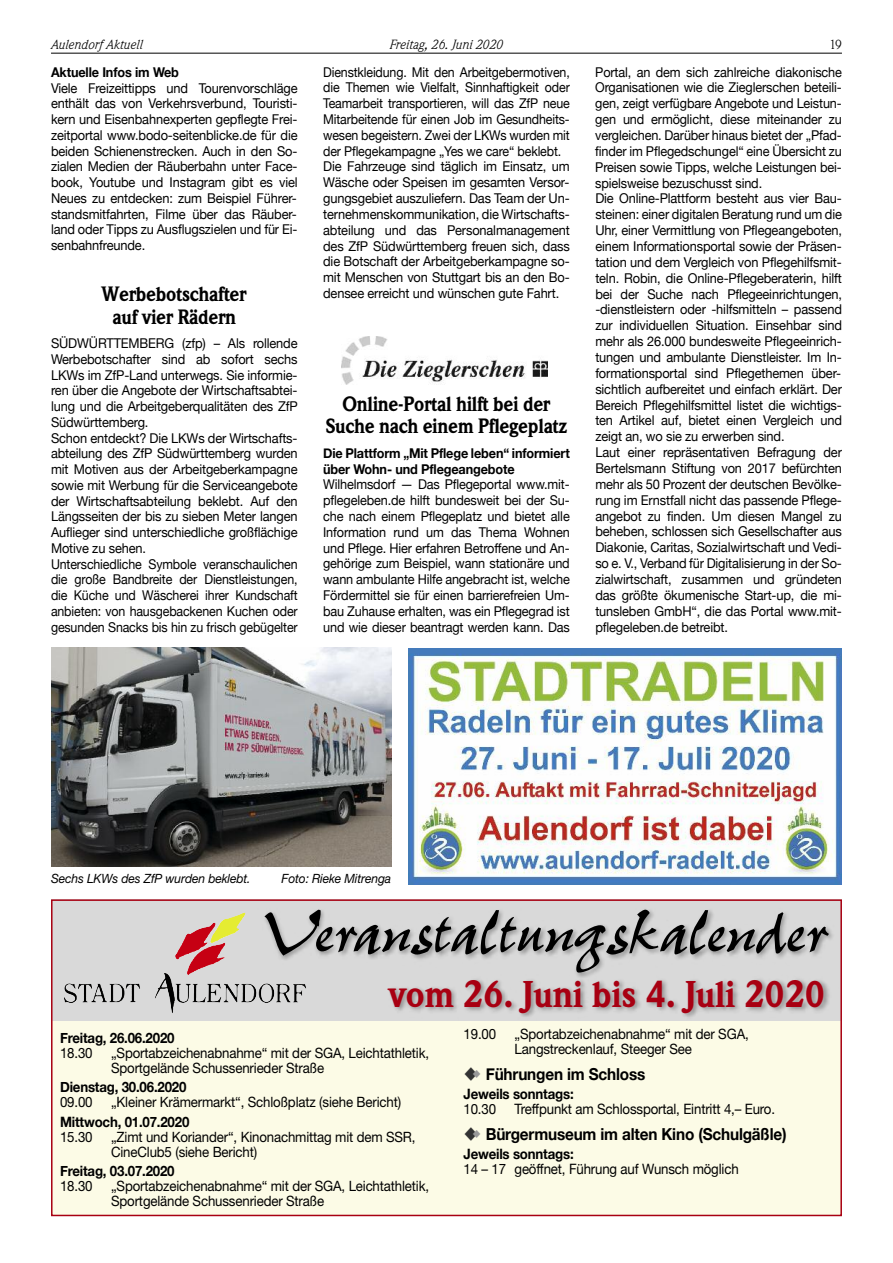
<style>
.page{position:relative;width:893px;height:1263px;background:#fff}
.page>*{position:absolute;margin:0;border:0;box-sizing:border-box;transform-origin:0 0}
.t1{font:72px "Pepita";letter-spacing:-.02em;color:#000}
.t2{font:900 39px "Weidemann";color:#a80012;scale:.93 1}
.t3{font:900 21.75px/22.5px "Weidemann";letter-spacing:-.01em;color:#000;text-align:center;scale:.9 1}
.t4{font:700 16.5px "Helvetica Neue";letter-spacing:-.01em;color:#000;scale:.93 1}
.t5{font:14.25px/15px "Helvetica Neue";letter-spacing:-.01em;color:#000;scale:.93 1}
.t6{font:700 14.25px "Helvetica Neue";letter-spacing:-.015em;color:#000;scale:.93 1}
.t7{font:14.25px "Helvetica Neue";letter-spacing:-.01em;color:#000;scale:.93 1}
.t8{font:italic 13.95px "Weidemann";color:#000}
.t9{font:13.95px "Weidemann";color:#000}
.t10{font:13.5px/15.9px "Helvetica Neue";letter-spacing:-.01em;color:#000;text-align:justify;scale:.94 1}
.t11{font:13.5px/15.8px "Helvetica Neue";letter-spacing:-.01em;color:#000;text-align:justify;scale:.95 1}
.t12{font:13.5px/15.8px "Helvetica Neue";letter-spacing:-.01em;color:#000;scale:.92 1}
.t13{font:700 13.5px/15.8px "Helvetica Neue";letter-spacing:-.01em;color:#000;scale:.94 1}
.t14{font:italic 12.75px "Helvetica Neue";letter-spacing:-.01em;color:#000;scale:.95 1}
.s1{color:#333}
</style>
<div class="page">
<img style="left:342px;top:336px;width:205px;height:49px">
<hr style="left:51px;top:53px;width:791px;height:1px;background:#000">
<div style="left:51px;top:899px;width:791px;height:317px;background:#fcfbe6"></div>
<img style="left:51px;top:899px;width:791px;height:70px">
<img style="left:51px;top:969px;width:791px;height:66px">
<img style="left:51px;top:647px;width:340px;height:219px">
<img style="left:408px;top:648px;width:434px;height:236px">
<p class="t8" style="left:51px;top:36px;width:93px">Aulendorf Aktuell</p>
<p class="t8" style="left:390px;top:36px;width:115px">Freitag, 26. Juni 2020</p>
<p class="t9" style="left:829px;top:36px;width:14px">19</p>
<p class="t13" style="left:51px;top:64px;width:138px">Aktuelle Infos im Web</p>
<p class="t11" style="left:51px;top:80px;width:261px">Viele Freizeittipps und Tourenvorschläge enthält das von Verkehrsverbund, Touristi&shy;kern und Eisenbahnexperten gepflegte Frei&shy;zeitportal www.bodo-seitenblicke.de für die beiden Schienenstrecken. Auch in den So&shy;zialen Medien der Räuberbahn unter Face&shy;book, Youtube und Instagram gibt es viel Neues zu entdecken: zum Beispiel Führer&shy;standsmitfahrten, Filme über das Räuber&shy;land oder Tipps zu Ausflugszielen und für Ei&shy;senbahnfreunde.</p>
<h3 class="t3" style="left:102px;top:282px;width:162px">Werbebotschafter auf vier Rädern</h3>
<p class="t11" style="left:51px;top:335px;width:261px;text-align:left">SÜDWÜRTTEMBERG (zfp) – Als rollende Werbebotschafter sind ab sofort sechs LKWs im ZfP-Land unterwegs. Sie informie&shy;ren über die Angebote der Wirtschaftsabtei&shy;lung und die Arbeitgeberqualitäten des ZfP Südwürttemberg.<br>Schon entdeckt? Die LKWs der Wirtschafts&shy;abteilung des ZfP Südwürttemberg wurden mit Motiven aus der Arbeitgeberkampagne sowie mit Werbung für die Serviceangebote der Wirtschaftsabteilung beklebt. Auf den Längsseiten der bis zu sieben Meter langen Auflieger sind unterschiedliche großflächige Motive zu sehen.<br>Unterschiedliche Symbole veranschaulichen die große Bandbreite der Dienstleistungen, die Küche und Wäscherei ihrer Kundschaft anbieten: von hausgebackenen Kuchen oder gesunden Snacks bis hin zu frisch gebügelter</p>
<p class="t12" style="left:323px;top:64px;width:270px">Dienstkleidung. Mit den Arbeitgebermotiven, die Themen wie Vielfalt, Sinnhaftigkeit oder Teamarbeit transportieren, will das ZfP neue Mitarbeitende für einen Job im Gesundheits&shy;wesen begeistern. Zwei der LKWs wurden mit der Pflegekampagne „Yes we care“ beklebt.<br>Die Fahrzeuge sind täglich im Einsatz, um Wäsche oder Speisen im gesamten Versor&shy;gungsgebiet auszuliefern. Das Team der Un&shy;ternehmenskommunikation, die Wirtschafts&shy;abteilung und das Personalmanagement des ZfP Südwürttemberg freuen sich, dass die Botschaft der Arbeitgeberkampagne so&shy;mit Menschen von Stuttgart bis an den Bo&shy;densee erreicht und wünschen gute Fahrt.</p>
<h3 class="t3" style="left:326px;top:392px;width:269px">Online-Portal hilft bei der<br>Suche nach einem Pflegeplatz</h3>
<p class="t13" style="left:323px;top:445px;width:264px">Die Plattform „Mit Pflege leben“ informiert über Wohn- und Pflegeangebote</p>
<p class="t10" style="left:323px;top:476px;width:264px">Wilhelmsdorf — Das Pflegeportal www.mit&shy;pflegeleben.de hilft bundesweit bei der Su&shy;che nach einem Pflegeplatz und bietet alle Information rund um das Thema Wohnen und Pflege. Hier erfahren Betroffene und An&shy;gehörige zum Beispiel, wann stationäre und wann ambulante Hilfe angebracht ist, welche Fördermittel sie für einen barrierefreien Um&shy;bau Zuhause erhalten, was ein Pflegegrad ist und wie dieser beantragt werden kann. Das</p>
<p class="t10" style="left:595px;top:64px;width:264px;text-align:left">Portal, an dem sich zahlreiche diakonische Organisationen wie die Zieglerschen beteili&shy;gen, zeigt verfügbare Angebote und Leistun&shy;gen und ermöglicht, diese miteinander zu vergleichen. Darüber hinaus bietet der „Pfad&shy;finder im Pflegedschungel“ eine Übersicht zu Preisen sowie Tipps, welche Leistungen bei&shy;spielsweise bezuschusst sind.<br>Die Online-Plattform besteht aus vier Bau&shy;steinen: einer digitalen Beratung rund um die Uhr, einer Vermittlung von Pflegeangeboten, einem Informationsportal sowie der Präsen&shy;tation und dem Vergleich von Pflegehilfsmit&shy;teln. Robin, die Online-Pflegeberaterin, hilft bei der Suche nach Pflegeeinrichtungen, -dienstleistern oder -hilfsmitteln – passend zur individuellen Situation. Einsehbar sind mehr als 26.000 bundesweite Pflegeeinrich&shy;tungen und ambulante Dienstleister. Im In&shy;formationsportal sind Pflegethemen über&shy;sichtlich aufbereitet und einfach erklärt. Der Bereich Pflegehilfsmittel listet die wichtigs&shy;ten Artikel auf, bietet einen Vergleich und zeigt an, wo sie zu erwerben sind.<br>Laut einer repräsentativen Befragung der Bertelsmann Stiftung von 2017 befürchten mehr als 50 Prozent der deutschen Bevölke&shy;rung im Ernstfall nicht das passende Pflege&shy;angebot zu finden. Um diesen Mangel zu beheben, schlossen sich Gesellschafter aus Diakonie, Caritas, Sozialwirtschaft und Vedi&shy;so e. V., Verband für Digitalisierung in der So&shy;zialwirtschaft, zusammen und gründeten das größte ökumenische Start-up, die mi&shy;tunsleben GmbH“, die das Portal www.mit&shy;pflegeleben.de betreibt.</p>
<p class="t14" style="left:51px;top:874px;width:211px">Sechs LKWs des ZfP wurden beklebt.</p>
<p class="t14" style="left:282px;top:874px;width:117px">Foto: Rieke Mitrenga</p>
<h1 class="t1" style="left:261px;top:884px;width:570px">Veranstaltungskalender</h1>
<h2 class="t2" style="left:389px;top:970px;width:470px">vom 26. Juni bis 4. Juli 2020</h2>
<p class="t6" style="left:60px;top:1029px;width:125px">Freitag, 26.06.2020</p>
<p class="t5" style="left:60px;top:1047px;width:37px">18.30</p>
<p class="t5" style="left:111px;top:1047px;width:343px">„Sportabzeichenabnahme“ mit der SGA, Leichtathletik,<br>Sportgelände Schussenrieder Straße</p>
<p class="t6" style="left:60px;top:1078px;width:137px">Dienstag, 30.06.2020</p>
<p class="t5" style="left:60px;top:1096px;width:37px">09.00</p>
<p class="t5" style="left:111px;top:1096px;width:313px">„Kleiner Krämermarkt“, Schloßplatz (siehe Bericht)</p>
<p class="t6" style="left:60px;top:1112px;width:141px">Mittwoch, 01.07.2020</p>
<p class="t5" style="left:60px;top:1130px;width:37px">15.30</p>
<p class="t5" style="left:111px;top:1130px;width:329px">„Zimt und Koriander“, Kinonachmittag mit dem SSR,<br>CineClub5 (siehe Bericht)</p>
<p class="t6" style="left:60px;top:1162px;width:125px">Freitag, 03.07.2020</p>
<p class="t5" style="left:60px;top:1179px;width:37px">18.30</p>
<p class="t5" style="left:111px;top:1179px;width:343px">„Sportabzeichenabnahme“ mit der SGA, Leichtathletik,<br>Sportgelände Schussenrieder Straße</p>
<p class="t5" style="left:464px;top:1028px;width:37px">19.00</p>
<p class="t5" style="left:515px;top:1028px;width:253px">„Sportabzeichenabnahme“ mit der SGA,<br>Langstreckenlauf, Steeger See</p>
<p class="t4" style="left:463px;top:1064px;width:197px"><span class="s1">◆</span> Führungen im Schloss</p>
<p class="t6" style="left:463px;top:1085px;width:120px">Jeweils sonntags:</p>
<p class="t7" style="left:463px;top:1100px;width:37px">10.30</p>
<p class="t7" style="left:514px;top:1100px;width:282px">Treffpunkt am Schlossportal, Eintritt 4,– Euro.</p>
<p class="t4" style="left:463px;top:1123px;width:349px"><span class="s1">◆</span> Bürgermuseum im alten Kino (Schulgäßle)</p>
<p class="t6" style="left:463px;top:1145px;width:120px">Jeweils sonntags:</p>
<p class="t7" style="left:463px;top:1160px;width:297px">14 – 17 geöffnet, Führung auf Wunsch möglich</p>
</div>
